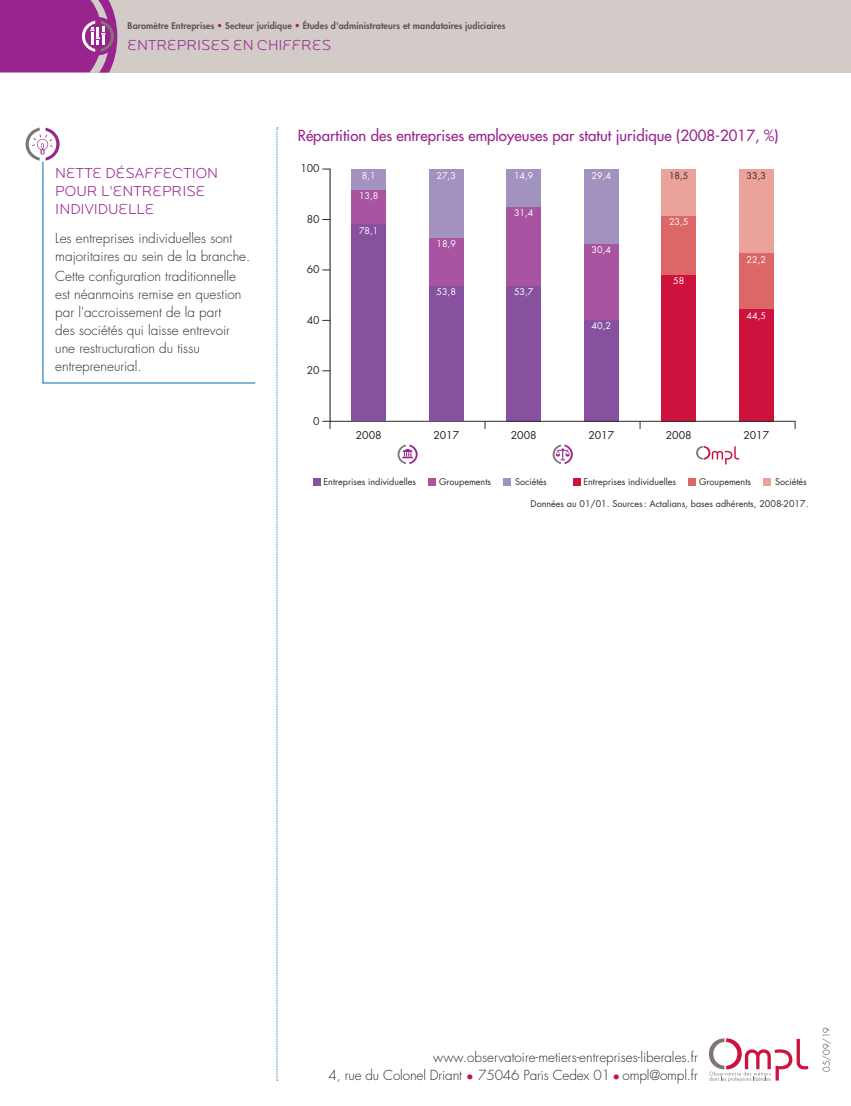
<style>
.page{position:relative;width:851px;height:1106px;background:#fff}
.page>*{position:absolute;margin:0;border:0;box-sizing:border-box;transform-origin:0 0}
.BAROMETRE_ss-titre{font:500 15px "Futura Std";color:#99248e}
.HORS_TEXTE_titre{font:300 15px/18px "Locator Display";color:#99248e}
.HORS_TEXTE_texte{font:300 13.5px/18px "Futura Std";color:#32292a}
.t1{font:10.5px "Futura Std";color:#231f20}
.t2{font:10.5px "Futura Std";color:#32292a}
.SOURCES{font:9px "Futura Std";color:#32292a}
.t3{font:800 9px "Futura Std";letter-spacing:.01em;color:#615556}
.t4{font:9px "Futura Std";color:#fff}
.t5{font:300 9px "Futura Std";color:#32292a}
.s1{color:#99248e}
.s2{color:#cd123d}
</style>
<div class="page">
<svg style="left:276px;top:128px;width:2px;height:952px;background:#c4dced"></svg>
<div style="left:0;top:0;width:850px;height:72px;background:#d2cbc8"></div>
<svg style="left:0;top:0;width:117px;height:73px;background:#9f3795"></svg>
<svg style="left:709px;top:1038px;width:99px;height:43px"></svg>
<svg style="left:322px;top:421px;width:9px;height:7px"></svg>
<div style="left:506px;top:286px;width:35px;height:135px;background:#8751a0"></div>
<div style="left:583px;top:320px;width:35px;height:101px;background:#8751a0"></div>
<div style="left:661px;top:275px;width:35px;height:146px;background:#cd123d"></div>
<div style="left:738px;top:309px;width:35px;height:112px;background:#cd123d"></div>
<div style="left:506px;top:207px;width:35px;height:79px;background:#a854a1"></div>
<div style="left:583px;top:243px;width:35px;height:77px;background:#a854a1"></div>
<div style="left:661px;top:216px;width:35px;height:59px;background:#dc6766"></div>
<div style="left:738px;top:253px;width:35px;height:56px;background:#dc6766"></div>
<div style="left:506px;top:169px;width:35px;height:38px;background:#a192c0"></div>
<div style="left:583px;top:169px;width:35px;height:74px;background:#a192c0"></div>
<div style="left:661px;top:169px;width:35px;height:47px;background:#eaa29a"></div>
<div style="left:738px;top:169px;width:35px;height:84px;background:#eaa29a"></div>
<hr style="left:330px;top:421px;width:464px;height:1px;background:#32292a">
<hr style="left:330px;top:169px;width:1px;height:252px;background:#32292a">
<div style="left:351px;top:224px;width:35px;height:197px;background:#8751a0"></div>
<div style="left:429px;top:285px;width:34px;height:136px;background:#8751a0"></div>
<div style="left:351px;top:189px;width:35px;height:35px;background:#a854a1"></div>
<div style="left:429px;top:238px;width:34px;height:47px;background:#a854a1"></div>
<div style="left:351px;top:169px;width:35px;height:20px;background:#a192c0"></div>
<div style="left:429px;top:169px;width:34px;height:69px;background:#a192c0"></div>
<svg style="left:696px;top:446px;width:43px;height:18px"></svg>
<div style="left:763px;top:478px;width:7px;height:7px;background:#eaa29a"></div>
<div style="left:688px;top:478px;width:7px;height:7px;background:#dc6766"></div>
<div style="left:573px;top:478px;width:7px;height:7px;background:#cd123d"></div>
<div style="left:503px;top:478px;width:7px;height:7px;background:#a192c0"></div>
<div style="left:428px;top:478px;width:7px;height:7px;background:#a854a1"></div>
<div style="left:313px;top:478px;width:7px;height:7px;background:#8751a0"></div>
<svg style="left:552px;top:444px;width:20px;height:20px"></svg>
<svg style="left:397px;top:444px;width:20px;height:20px"></svg>
<svg style="left:42px;top:161px;width:214px;height:223px"></svg>
<svg style="left:26px;top:128px;width:34px;height:33px"></svg>
<p class="t3" style="left:128px;top:20px;width:379px">Baromètre Entreprises <span class="s1">•</span> Secteur juridique <span class="s1">•</span> Études d'administrateurs et mandataires judiciaires</p>
<p class="HORS_TEXTE_titre" style="left:128px;top:36px;width:205px">ENTREPRISES EN CHIFFRES</p>
<p class="HORS_TEXTE_titre" style="left:55px;top:163px;width:164px">NETTE DÉSAFFECTION<br>POUR L'ENTREPRISE<br>INDIVIDUELLE</p>
<p class="HORS_TEXTE_texte" style="left:55px;top:229px;width:196px">Les entreprises individuelles sont majoritaires au sein de la branche.</p>
<p class="HORS_TEXTE_texte" style="left:55px;top:267px;width:188px">Cette configuration traditionnelle est néanmoins remise en question par l'accroissement de la part des sociétés qui laisse entrevoir une restructuration du tissu entrepreneurial.</p>
<p class="BAROMETRE_ss-titre" style="left:298px;top:127px;width:482px">Répartition des entreprises employeuses par statut juridique (2008-2017, %)</p>
<p class="t2" style="left:300px;top:162px;width:21px">100</p>
<p class="t2" style="left:307px;top:212px;width:14px">80</p>
<p class="t2" style="left:307px;top:263px;width:14px">60</p>
<p class="t2" style="left:307px;top:313px;width:14px">40</p>
<p class="t2" style="left:307px;top:363px;width:14px">20</p>
<p class="t2" style="left:313px;top:414px;width:8px">0</p>
<p class="t4" style="left:362px;top:169px;width:15px">8,1</p>
<p class="t4" style="left:436px;top:169px;width:21px">27,3</p>
<p class="t4" style="left:359px;top:190px;width:21px">13,8</p>
<p class="t4" style="left:359px;top:225px;width:21px">78,1</p>
<p class="t4" style="left:436px;top:238px;width:21px">18,9</p>
<p class="t4" style="left:436px;top:286px;width:21px">53,8</p>
<p class="t4" style="left:514px;top:169px;width:21px">14,9</p>
<p class="t4" style="left:591px;top:169px;width:21px">29,4</p>
<p class="SOURCES" style="left:669px;top:169px;width:21px">18,5</p>
<p class="SOURCES" style="left:746px;top:169px;width:21px">33,3</p>
<p class="t4" style="left:514px;top:207px;width:21px">31,4</p>
<p class="t4" style="left:514px;top:286px;width:21px">53,7</p>
<p class="t4" style="left:591px;top:244px;width:21px">30,4</p>
<p class="t4" style="left:591px;top:320px;width:21px">40,2</p>
<p class="t4" style="left:669px;top:216px;width:21px">23,5</p>
<p class="t4" style="left:673px;top:275px;width:13px">58</p>
<p class="t4" style="left:746px;top:253px;width:21px">22,2</p>
<p class="t4" style="left:746px;top:309px;width:21px">44,5</p>
<p class="t1" style="left:356px;top:428px;width:27px">2008</p>
<p class="t1" style="left:433px;top:428px;width:27px">2017</p>
<p class="t1" style="left:510px;top:428px;width:27px">2008</p>
<p class="t1" style="left:588px;top:428px;width:27px">2017</p>
<p class="t1" style="left:665px;top:428px;width:27px">2008</p>
<p class="t1" style="left:743px;top:428px;width:27px">2017</p>
<p class="SOURCES" style="left:323px;top:476px;width:94px">Entreprises individuelles</p>
<p class="SOURCES" style="left:439px;top:476px;width:54px">Groupements</p>
<p class="SOURCES" style="left:515px;top:476px;width:33px">Sociétés</p>
<p class="SOURCES" style="left:583px;top:476px;width:94px">Entreprises individuelles</p>
<p class="SOURCES" style="left:699px;top:476px;width:54px">Groupements</p>
<p class="SOURCES" style="left:774px;top:476px;width:33px">Sociétés</p>
<p class="SOURCES" style="left:530px;top:498px;width:279px">Données au 01/01. Sources: Actalians, bases adhérents, 2008-2017.</p>
<p class="HORS_TEXTE_texte" style="left:328px;top:1048px;width:371px;text-align:right">www.observatoire-metiers-entreprises-liberales.fr<br>4, rue du Colonel Driant <span class="s2">•</span> 75046 Paris Cedex 01 <span class="s2">•</span> ompl@ompl.fr</p>
<p class="t5" style="left:820px;top:1071px;width:46px;rotate:-90deg">05/09/19</p>
</div>
